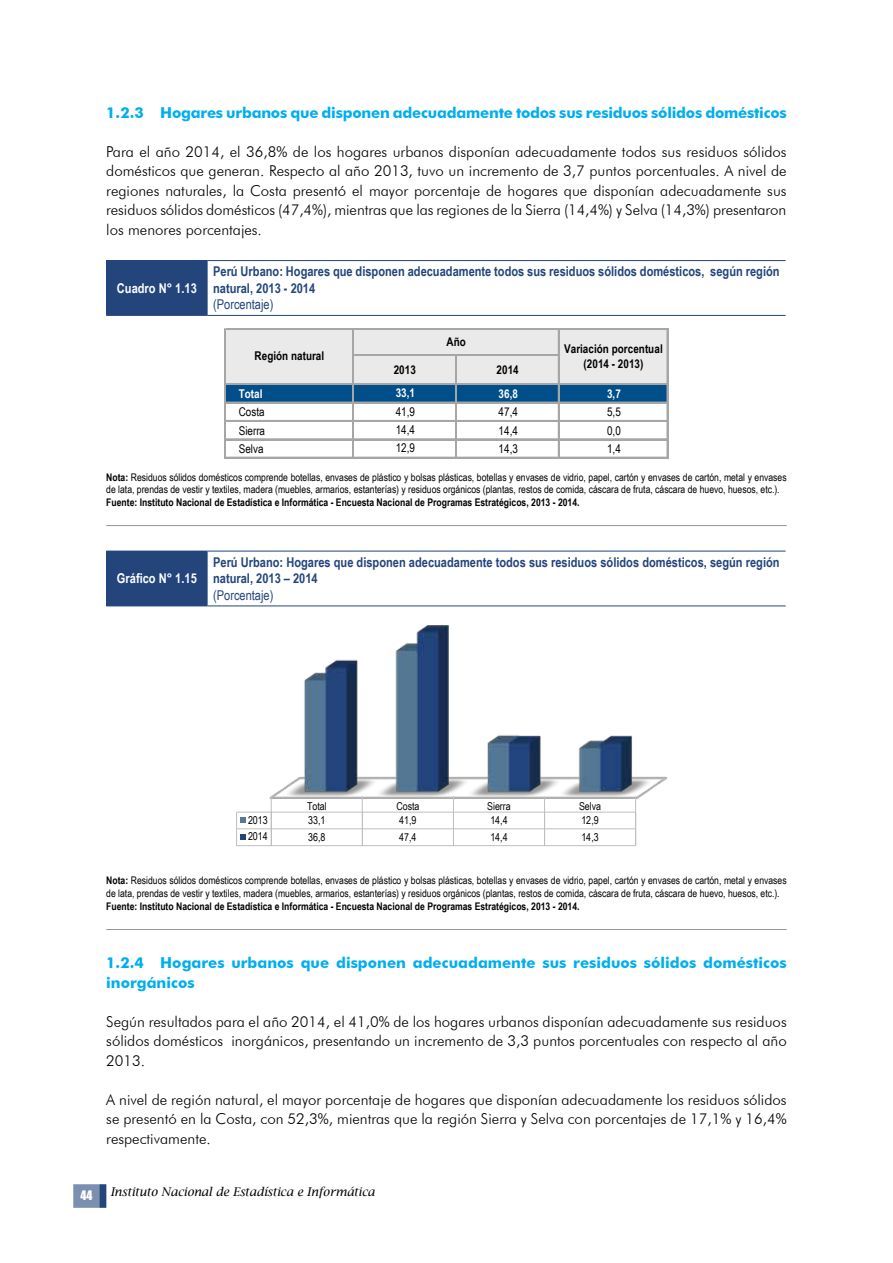
<style>
.page{position:relative;width:893px;height:1263px;background:#fff}
.page>*{position:absolute;margin:0;border:0;box-sizing:border-box;transform-origin:0 0}
.t1{font:300 15px/19.5px "Futura BT";color:#000;text-align:justify}
.t2{font:700 15px/19.5px "Futura BT";color:#00aeef}
.t3{font:700 13.5px/16.5px "Arial Narrow";color:#23457b}
.t4{font:700 13.5px "Arial Narrow";color:#fff}
.t5{font:13.5px "Arial Narrow";color:#23457b}
.t6{font:700 12px/15.3px "Arial Narrow";letter-spacing:.005em;color:#000;text-align:center}
.t7{font:12px "Arial Narrow";letter-spacing:.005em;color:#000}
.t8{font:italic 12px "Lucida Bright";color:#000}
.t9{font:700 12px "Arial Narrow";letter-spacing:.005em;color:#fff}
.t10{font:12px "Impact";color:#fff}
.t11{font:10.8px "Arial Narrow";letter-spacing:-.01em;color:#000}
.t12{font:10.5px/12.6px "Arial Narrow";color:#000}
.t13{font:700 10.5px "Arial Narrow";color:#000}
.s1{font-weight:700}
</style>
<div class="page">
<div style="left:73px;top:1184px;width:27px;height:24px;background:#7b8fb0;border:2px solid #7b8fb0"></div>
<svg style="left:99px;top:1184px;width:7px;height:24px"></svg>
<div style="left:107px;top:261px;width:100px;height:54px;background:#23457b"></div>
<hr style="left:106px;top:260px;width:101px;height:1px;background:#23457b">
<hr style="left:106px;top:261px;width:1px;height:54px;background:#23457b">
<hr style="left:207px;top:260px;width:579px;height:1px;background:#23457b">
<hr style="left:207px;top:261px;width:1px;height:54px;background:#23457b">
<hr style="left:106px;top:315px;width:101px;height:1px;background:#23457b">
<hr style="left:207px;top:315px;width:579px;height:1px;background:#23457b">
<div style="left:226px;top:330px;width:442px;height:55px;background:#eaeaea"></div>
<div style="left:226px;top:384px;width:442px;height:19px;background:#004f8a"></div>
<hr style="left:224px;top:329px;width:1px;height:130px;background:#a6a6a6">
<hr style="left:225px;top:329px;width:1px;height:130px;background:#a6a6a6">
<hr style="left:352px;top:330px;width:1px;height:129px;background:#a6a6a6">
<hr style="left:353px;top:330px;width:1px;height:129px;background:#a6a6a6">
<hr style="left:558px;top:330px;width:2px;height:129px;background:#a6a6a6">
<hr style="left:667px;top:330px;width:1px;height:129px;background:#a6a6a6">
<hr style="left:455px;top:356px;width:2px;height:103px;background:#a6a6a6">
<hr style="left:226px;top:328px;width:442px;height:1px;background:#a6a6a6">
<hr style="left:226px;top:329px;width:442px;height:1px;background:#a6a6a6">
<hr style="left:354px;top:354px;width:206px;height:1px;background:#a6a6a6">
<hr style="left:354px;top:355px;width:206px;height:1px;background:#a6a6a6">
<hr style="left:226px;top:383px;width:442px;height:1px;background:#a6a6a6">
<hr style="left:226px;top:384px;width:442px;height:1px;background:#a6a6a6">
<hr style="left:226px;top:402px;width:442px;height:1px;background:#a6a6a6">
<hr style="left:226px;top:420px;width:442px;height:2px;background:#a6a6a6">
<hr style="left:226px;top:438px;width:442px;height:1px;background:#a6a6a6">
<hr style="left:226px;top:439px;width:442px;height:1px;background:#a6a6a6">
<hr style="left:226px;top:457px;width:442px;height:2px;background:#a6a6a6">
<hr style="left:106px;top:525px;width:681px;height:1px;background:#939598">
<div style="left:107px;top:551px;width:100px;height:55px;background:#23457b"></div>
<hr style="left:106px;top:551px;width:1px;height:54px;background:#23457b">
<hr style="left:207px;top:551px;width:579px;height:1px;background:#23457b">
<hr style="left:207px;top:551px;width:1px;height:54px;background:#23457b">
<hr style="left:106px;top:605px;width:101px;height:1px;background:#23457b">
<hr style="left:207px;top:605px;width:579px;height:1px;background:#23457b">
<img style="left:269px;top:625px;width:398px;height:174px">
<hr style="left:237px;top:812px;width:399px;height:1px;background:#bfbfbf">
<hr style="left:237px;top:828px;width:399px;height:1px;background:#bfbfbf">
<hr style="left:237px;top:845px;width:399px;height:1px;background:#bfbfbf">
<svg style="left:271px;top:796px;width:1px;height:49px"></svg>
<svg style="left:362px;top:796px;width:1px;height:49px"></svg>
<svg style="left:453px;top:796px;width:1px;height:49px"></svg>
<svg style="left:544px;top:796px;width:1px;height:49px"></svg>
<svg style="left:635px;top:796px;width:1px;height:49px"></svg>
<svg style="left:236px;top:812px;width:10px;height:34px"></svg>
<hr style="left:106px;top:929px;width:681px;height:1px;background:#939598">
<p class="t2" style="left:106px;top:102px;width:682px">1.2.3 Hogares urbanos que disponen adecuadamente todos sus residuos sólidos domésticos</p>
<p class="t1" style="left:106px;top:141px;width:682px">Para el año 2014, el 36,8% de los hogares urbanos disponían adecuadamente todos sus residuos sólidos domésticos que generan. Respecto al año 2013, tuvo un incremento de 3,7 puntos porcentuales. A nivel de regiones naturales, la Costa presentó el mayor porcentaje de hogares que disponían adecuadamente sus residuos sólidos domésticos (47,4%), mientras que las regiones de la Sierra (14,4%) y Selva (14,3%) presentaron los menores porcentajes.</p>
<p class="t4" style="left:117px;top:278px;width:81px">Cuadro N° 1.13</p>
<p class="t3" style="left:213px;top:263px;width:568px">Perú Urbano: Hogares que disponen adecuadamente todos sus residuos sólidos domésticos, según región natural, 2013 - 2014</p>
<p class="t5" style="left:213px;top:295px;width:62px">(Porcentaje)</p>
<p class="t6" style="left:255px;top:348px;width:71px">Región natural</p>
<p class="t6" style="left:447px;top:333px;width:21px">Año</p>
<p class="t6" style="left:394px;top:362px;width:24px">2013</p>
<p class="t6" style="left:496px;top:362px;width:24px">2014</p>
<p class="t6" style="left:564px;top:340px;width:100px">Variación porcentual (2014 - 2013)</p>
<p class="t9" style="left:239px;top:384px;width:25px">Total</p>
<p class="t9" style="left:396px;top:384px;width:21px">33,1</p>
<p class="t9" style="left:498px;top:384px;width:21px">36,8</p>
<p class="t9" style="left:607px;top:384px;width:15px">3,7</p>
<p class="t7" style="left:239px;top:403px;width:27px">Costa</p>
<p class="t7" style="left:396px;top:403px;width:21px">41,9</p>
<p class="t7" style="left:498px;top:403px;width:21px">47,4</p>
<p class="t7" style="left:607px;top:403px;width:15px">5,5</p>
<p class="t7" style="left:239px;top:422px;width:28px">Sierra</p>
<p class="t7" style="left:396px;top:421px;width:21px">14,4</p>
<p class="t7" style="left:498px;top:422px;width:21px">14,4</p>
<p class="t7" style="left:607px;top:422px;width:15px">0,0</p>
<p class="t7" style="left:239px;top:440px;width:26px">Selva</p>
<p class="t7" style="left:396px;top:439px;width:21px">12,9</p>
<p class="t7" style="left:498px;top:440px;width:21px">14,3</p>
<p class="t7" style="left:607px;top:440px;width:15px">1,4</p>
<p class="t12" style="left:106px;top:470px;width:682px"><span class="s1">Nota:</span> Residuos sólidos domésticos comprende botellas, envases de plástico y bolsas plásticas, botellas y envases de vidrio, papel, cartón y envases de cartón, metal y envases de lata, prendas de vestir y textiles, madera (muebles, armarios, estanterías) y residuos orgánicos (plantas, restos de comida, cáscara de fruta, cáscara de huevo, huesos, etc.).</p>
<p class="t13" style="left:106px;top:494px;width:475px">Fuente: Instituto Nacional de Estadística e Informática - Encuesta Nacional de Programas Estratégicos, 2013 - 2014.</p>
<p class="t4" style="left:117px;top:568px;width:81px">Gráfico N° 1.15</p>
<p class="t3" style="left:213px;top:553px;width:568px">Perú Urbano: Hogares que disponen adecuadamente todos sus residuos sólidos domésticos, según región natural, 2013 – 2014</p>
<p class="t5" style="left:213px;top:585px;width:62px">(Porcentaje)</p>
<p class="t11" style="left:307px;top:798px;width:21px">Total</p>
<p class="t11" style="left:396px;top:798px;width:25px">Costa</p>
<p class="t11" style="left:487px;top:798px;width:25px">Sierra</p>
<p class="t11" style="left:579px;top:798px;width:24px">Selva</p>
<p class="t11" style="left:248px;top:812px;width:21px">2013</p>
<p class="t11" style="left:308px;top:812px;width:19px">33,1</p>
<p class="t11" style="left:399px;top:812px;width:19px">41,9</p>
<p class="t11" style="left:490px;top:812px;width:19px">14,4</p>
<p class="t11" style="left:581px;top:812px;width:19px">12,9</p>
<p class="t11" style="left:248px;top:829px;width:21px">2014</p>
<p class="t11" style="left:308px;top:829px;width:19px">36,8</p>
<p class="t11" style="left:399px;top:829px;width:19px">47,4</p>
<p class="t11" style="left:490px;top:829px;width:19px">14,4</p>
<p class="t11" style="left:581px;top:829px;width:19px">14,3</p>
<p class="t12" style="left:106px;top:874px;width:682px"><span class="s1">Nota:</span> Residuos sólidos domésticos comprende botellas, envases de plástico y bolsas plásticas, botellas y envases de vidrio, papel, cartón y envases de cartón, metal y envases de lata, prendas de vestir y textiles, madera (muebles, armarios, estanterías) y residuos orgánicos (plantas, restos de comida, cáscara de fruta, cáscara de huevo, huesos, etc.).</p>
<p class="t13" style="left:106px;top:898px;width:475px">Fuente: Instituto Nacional de Estadística e Informática - Encuesta Nacional de Programas Estratégicos, 2013 - 2014.</p>
<p class="t2" style="left:106px;top:953px;width:682px">1.2.4 Hogares urbanos que disponen adecuadamente sus residuos sólidos domésticos inorgánicos</p>
<p class="t1" style="left:106px;top:1011px;width:682px">Según resultados para el año 2014, el 41,0% de los hogares urbanos disponían adecuadamente sus residuos sólidos domésticos inorgánicos, presentando un incremento de 3,3 puntos porcentuales con respecto al año 2013.</p>
<p class="t1" style="left:106px;top:1089px;width:682px">A nivel de región natural, el mayor porcentaje de hogares que disponían adecuadamente los residuos sólidos se presentó en la Costa, con 52,3%, mientras que la región Sierra y Selva con porcentajes de 17,1% y 16,4% respectivamente.</p>
<p class="t10" style="left:81px;top:1186px;width:13px">44</p>
<p class="t8" style="left:110px;top:1184px;width:266px">Instituto Nacional de Estadística e Informática</p>
</div>
